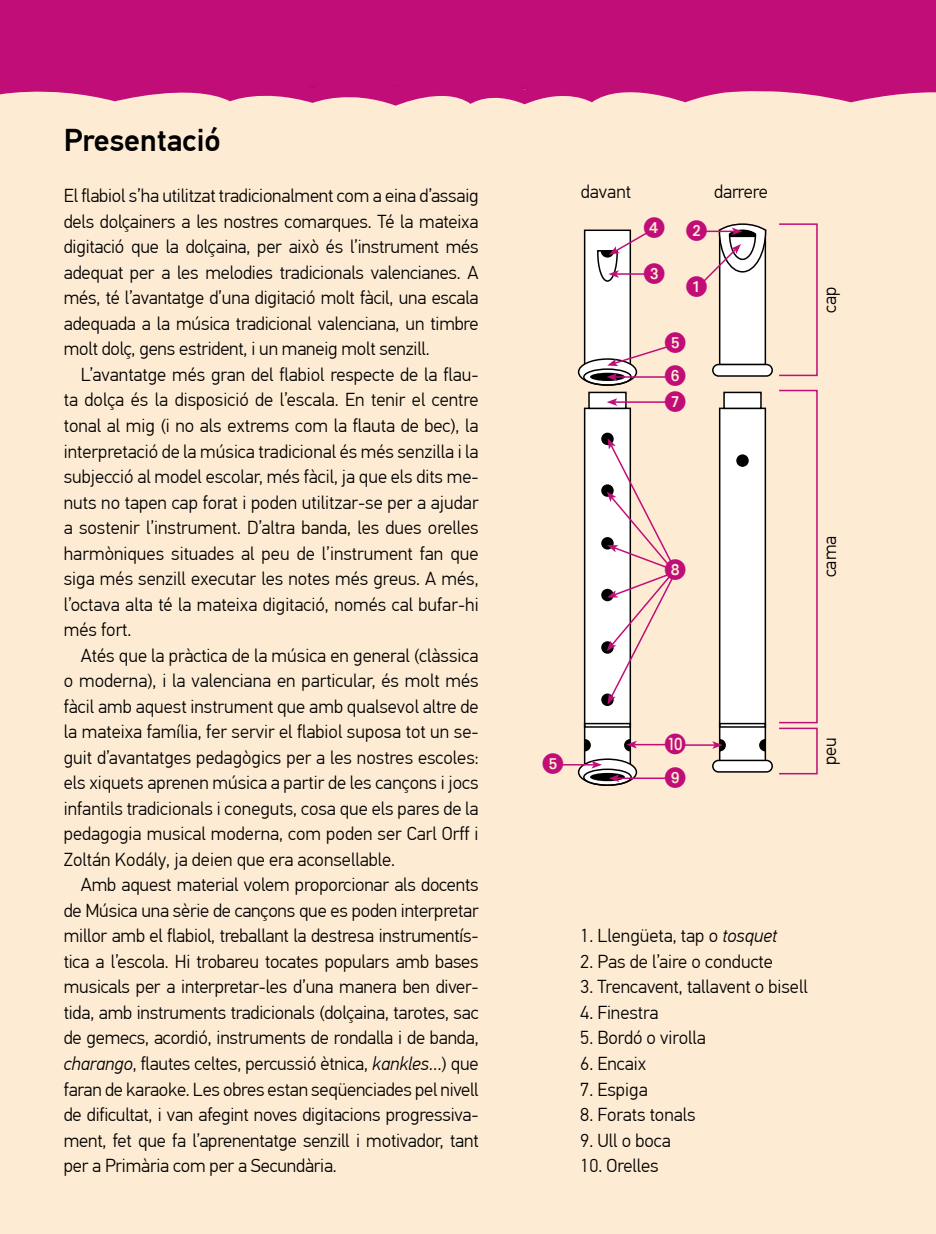
<style>
.page{position:relative;width:936px;height:1234px;background:#fff}
.page>*{position:absolute;margin:0;border:0;box-sizing:border-box;transform-origin:0 0}
.Títol{font:500 31.5px "PF Din Text Pro";color:#000}
.boletes{font:21px "Abacus Two S Si";color:#c00d78}
.Teoria_2{font:300 18.75px/25.5px "PF Din Text Pro";color:#000;text-align:justify}
.Teoria{font:300 18.75px/25.5px "PF Din Text Pro";letter-spacing:-.01em;color:#000;text-align:justify}
.Text_graella{font:300 18.75px "PF Din Text Pro";color:#000}
.s1{font-style:italic}
</style>
<div class="page">
<div style="left:0;top:0;width:935px;height:142px;background:#c00d78"></div>
<div style="left:0;top:106px;width:935px;height:1127px;background:#feebd3"></div>
<svg style="left:0;top:87px;width:935px;height:19px"></svg>
<div style="left:584px;top:230px;width:46px;height:134px;background:#fff"></div>
<div style="left:584px;top:229px;width:47px;height:136px;border:2px solid #000"></div>
<div style="left:584px;top:408px;width:46px;height:358px;background:#fff"></div>
<div style="left:584px;top:407px;width:47px;height:359px;border:2px solid #000"></div>
<div style="left:589px;top:392px;width:37px;height:16px;background:#fff"></div>
<div style="left:588px;top:391px;width:38px;height:18px;border:2px solid #000"></div>
<svg style="left:578px;top:359px;width:58px;height:26px"></svg>
<div style="left:578px;top:358px;width:59px;height:28px;border:2px solid #000;border-radius:50%"></div>
<div style="left:583px;top:368px;width:48px;height:18px;border:2px solid #000;border-radius:50%"></div>
<svg style="left:590px;top:372px;width:35px;height:9px"></svg>
<svg style="left:578px;top:759px;width:58px;height:26px"></svg>
<div style="left:578px;top:758px;width:59px;height:27px;border:2px solid #000;border-radius:50%"></div>
<div style="left:583px;top:768px;width:48px;height:17px;border:2px solid #000;border-radius:50%"></div>
<svg style="left:590px;top:772px;width:35px;height:9px"></svg>
<div style="left:584px;top:722px;width:47px;height:5px;border:2px solid #000"></div>
<div style="left:601px;top:693px;width:12px;height:12px;background:#000;border-radius:50%"></div>
<div style="left:601px;top:641px;width:12px;height:12px;background:#000;border-radius:50%"></div>
<svg style="left:601px;top:588px;width:12px;height:13px"></svg>
<div style="left:601px;top:537px;width:12px;height:12px;background:#000;border-radius:50%"></div>
<svg style="left:601px;top:484px;width:12px;height:12px"></svg>
<svg style="left:601px;top:432px;width:12px;height:13px"></svg>
<svg style="left:584px;top:738px;width:7px;height:13px"></svg>
<div style="left:719px;top:230px;width:46px;height:134px;background:#fff"></div>
<div style="left:719px;top:229px;width:47px;height:136px;border:2px solid #000"></div>
<div style="left:719px;top:408px;width:46px;height:358px;background:#fff"></div>
<div style="left:719px;top:407px;width:47px;height:359px;border:2px solid #000"></div>
<div style="left:724px;top:392px;width:37px;height:16px;background:#fff"></div>
<div style="left:723px;top:391px;width:38px;height:18px;border:2px solid #000"></div>
<div style="left:719px;top:722px;width:47px;height:5px;border:2px solid #000"></div>
<div style="left:736px;top:454px;width:12px;height:13px;background:#000;border-radius:50%"></div>
<svg style="left:759px;top:738px;width:6px;height:13px"></svg>
<div style="left:712px;top:364px;width:60px;height:12px;background:#fff;border-radius:6px"></div>
<div style="left:712px;top:364px;width:60px;height:12px;border:2px solid #000;border-radius:6px"></div>
<div style="left:712px;top:760px;width:60px;height:11px;background:#fff;border-radius:6px"></div>
<div style="left:712px;top:759px;width:60px;height:13px;border:2px solid #000;border-radius:6px"></div>
<svg style="left:699px;top:223px;width:68px;height:62px"></svg>
<svg style="left:596px;top:230px;width:54px;height:52px"></svg>
<hr style="left:615px;top:376px;width:54px;height:1px;background:#c00d78">
<svg style="left:606px;top:373px;width:11px;height:8px"></svg>
<hr style="left:615px;top:401px;width:54px;height:2px;background:#c00d78">
<svg style="left:607px;top:398px;width:10px;height:8px"></svg>
<svg style="left:607px;top:345px;width:62px;height:21px"></svg>
<svg style="left:606px;top:438px;width:68px;height:266px"></svg>
<hr style="left:617px;top:777px;width:50px;height:1px;background:#c00d78">
<svg style="left:608px;top:774px;width:11px;height:8px"></svg>
<hr style="left:634px;top:743px;width:33px;height:2px;background:#c00d78">
<svg style="left:624px;top:738px;width:12px;height:13px"></svg>
<hr style="left:683px;top:744px;width:31px;height:1px;background:#c00d78">
<svg style="left:712px;top:738px;width:13px;height:13px"></svg>
<hr style="left:558px;top:763px;width:35px;height:2px;background:#c00d78">
<svg style="left:591px;top:760px;width:11px;height:8px"></svg>
<div style="left:778px;top:223px;width:39px;height:153px;border:2px solid #c00d78"></div>
<div style="left:778px;top:389px;width:39px;height:334px;border:2px solid #c00d78"></div>
<div style="left:778px;top:727px;width:39px;height:47px;border:2px solid #c00d78"></div>
<p class="Títol" style="left:64px;top:121px;width:158px">Presentació</p>
<p class="Teoria" style="left:64px;top:183px;width:416px">El flabiol s’ha utilitzat tradicionalment com a eina d’assaig dels dolçainers a les nostres comarques. Té la mateixa digitació que la dolçaina, per això és l’instrument més adequat per a les melodies tradicionals valencianes. A més, té l’avantatge d’una digitació molt fàcil, una escala adequada a la música tradicional valenciana, un timbre molt dolç, gens estrident, i un maneig molt senzill.</p>
<p class="Teoria_2" style="left:64px;top:362px;width:416px;text-indent:17px">L’avantatge més gran del flabiol respecte de la flau&shy;ta dolça és la disposició de l’escala. En tenir el centre tonal al mig (i no als extrems com la flauta de bec), la interpretació de la música tradicional és més senzilla i la subjecció al model escolar, més fàcil, ja que els dits me&shy;nuts no tapen cap forat i poden utilitzar-se per a ajudar a sostenir l’instrument. D’altra banda, les dues orelles harmòniques situades al peu de l’instrument fan que siga més senzill executar les notes més greus. A més, l’octava alta té la mateixa digitació, només cal bufar-hi més fort.</p>
<p class="Teoria_2" style="left:64px;top:642px;width:416px;text-indent:17px">Atés que la pràctica de la música en general (clàssica o moderna), i la valenciana en particular, és molt més fàcil amb aquest instrument que amb qualsevol altre de la mateixa família, fer servir el flabiol suposa tot un se&shy;guit d’avantatges pedagògics per a les nostres escoles: els xiquets aprenen música a partir de les cançons i jocs infantils tradicionals i coneguts, cosa que els pares de la pedagogia musical moderna, com poden ser Carl Orff i Zoltán Kodály, ja deien que era aconsellable.</p>
<p class="Teoria_2" style="left:64px;top:872px;width:416px;text-indent:17px">Amb aquest material volem proporcionar als docents de Música una sèrie de cançons que es poden interpretar millor amb el flabiol, treballant la destresa instrumentís&shy;tica a l’escola. Hi trobareu tocates populars amb bases musicals per a interpretar-les d’una manera ben diver&shy;tida, amb instruments tradicionals (dolçaina, tarotes, sac de gemecs, acordió, instruments de rondalla i de banda, <span class="s1">charango</span>, flautes celtes, percussió ètnica, <span class="s1">kankles</span>…) que faran de karaoke. Les obres estan seqüenciades pel nivell de dificultat, i van afegint noves digitacions progressiva&shy;ment, fet que fa l’aprenentatge senzill i motivador, tant per a Primària com per a Secundària.</p>
<p class="Text_graella" style="left:581px;top:181px;width:52px">davant</p>
<p class="Text_graella" style="left:714px;top:181px;width:55px">darrere</p>
<p class="boletes" style="left:643px;top:216px;width:22px">4</p>
<p class="boletes" style="left:643px;top:261px;width:22px">3</p>
<p class="boletes" style="left:686px;top:219px;width:22px">2</p>
<p class="boletes" style="left:686px;top:275px;width:22px">1</p>
<p class="boletes" style="left:664px;top:330px;width:22px">5</p>
<p class="boletes" style="left:664px;top:364px;width:22px">6</p>
<p class="boletes" style="left:664px;top:389px;width:22px">7</p>
<p class="boletes" style="left:664px;top:557px;width:22px">8</p>
<p class="Text_graella" style="left:818px;top:313px;width:28px;rotate:-90deg">cap</p>
<p class="Text_graella" style="left:818px;top:577px;width:43px;rotate:-90deg">cama</p>
<p class="boletes" style="left:542px;top:751px;width:22px">5</p>
<p class="boletes" style="left:664px;top:732px;width:22px">J</p>
<p class="boletes" style="left:664px;top:765px;width:22px">9</p>
<p class="Text_graella" style="left:818px;top:765px;width:30px;rotate:-90deg">peu</p>
<p class="Text_graella" style="left:580px;top:925px;width:198px">1. Llengüeta, tap o <span class="s1">tosquet</span></p>
<p class="Text_graella" style="left:580px;top:950px;width:194px">2. Pas de l’aire o conducte</p>
<p class="Text_graella" style="left:580px;top:976px;width:229px">3. Trencavent, tallavent o bisell</p>
<p class="Text_graella" style="left:580px;top:1001px;width:80px">4. Finestra</p>
<p class="Text_graella" style="left:580px;top:1027px;width:127px">5. Bordó o virolla</p>
<p class="Text_graella" style="left:580px;top:1052px;width:68px">6. Encaix</p>
<p class="Text_graella" style="left:580px;top:1078px;width:69px">7. Espiga</p>
<p class="Text_graella" style="left:580px;top:1103px;width:117px">8. Forats tonals</p>
<p class="Text_graella" style="left:580px;top:1129px;width:92px">9. Ull o boca</p>
<p class="Text_graella" style="left:580px;top:1154px;width:80px">10. Orelles</p>
</div>
